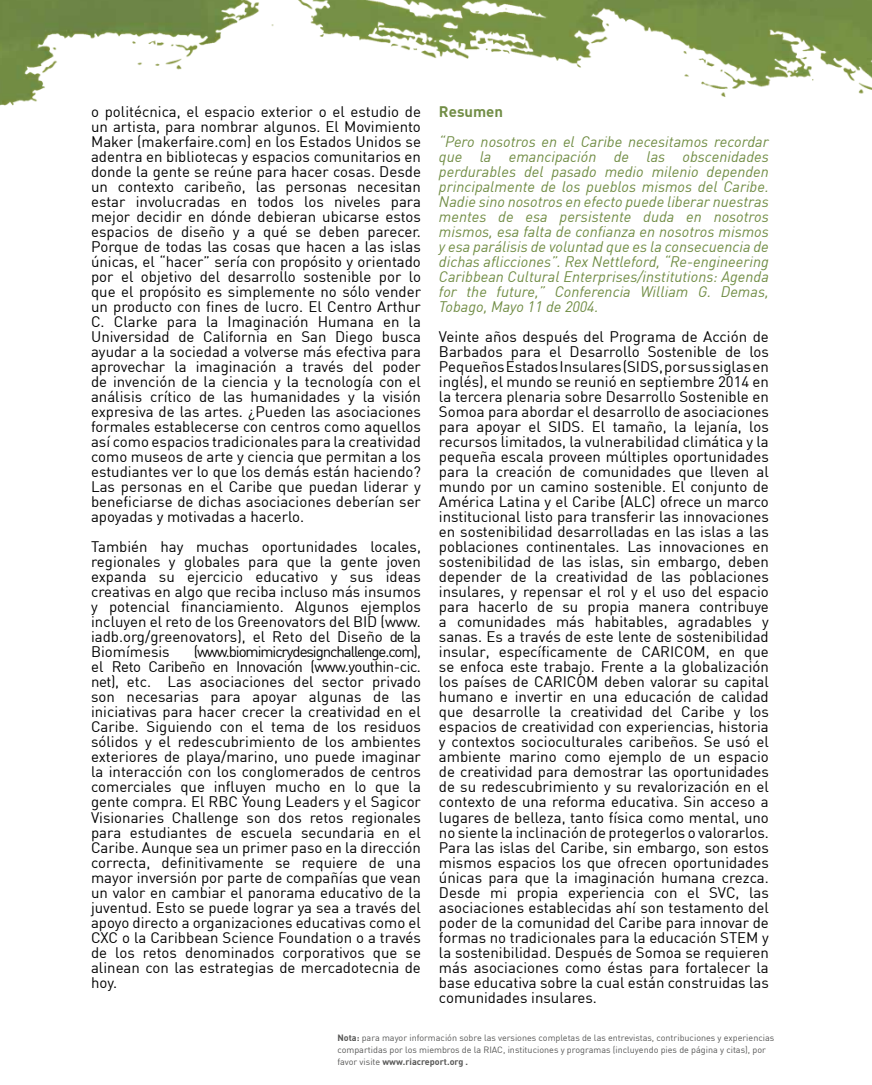
<style>
.page{position:relative;width:872px;height:1085px;background:#fff}
.page>*{position:absolute;margin:0;border:0;box-sizing:border-box;transform-origin:0 0}
.t1{font:15px/15px "DIN";color:#000;text-align:justify}
.t2{font:italic 15px/15px "DIN";color:#718d45;text-align:justify}
.t3{font:700 15px "DIN";color:#718d45}
.t4{font:9px/12px "DIN";color:#575756}
.s1{font-weight:700}
</style>
<div class="page">
<img style="left:0;top:0;width:872px;height:106px">
<p class="t1" style="left:91px;top:104px;width:331px">o politécnica, el espacio exterior o el estudio de un artista, para nombrar algunos. El Movimiento Maker (makerfaire.com) en los Estados Unidos se adentra en bibliotecas y espacios comunitarios en donde la gente se reúne para hacer cosas. Desde un contexto caribeño, las personas necesitan estar involucradas en todos los niveles para mejor decidir en dónde debieran ubicarse estos espacios de diseño y a qué se deben parecer.<br>Porque de todas las cosas que hacen a las islas únicas, el “hacer” sería con propósito y orientado por el objetivo del desarrollo sostenible por lo que el propósito es simplemente no sólo vender un producto con fines de lucro. El Centro Arthur C. Clarke para la Imaginación Humana en la Universidad de California en San Diego busca ayudar a la sociedad a volverse más efectiva para aprovechar la imaginación a través del poder de invención de la ciencia y la tecnología con el análisis crítico de las humanidades y la visión expresiva de las artes. ¿Pueden las asociaciones formales establecerse con centros como aquellos así como espacios tradicionales para la creatividad como museos de arte y ciencia que permitan a los estudiantes ver lo que los demás están haciendo?<br>Las personas en el Caribe que puedan liderar y beneficiarse de dichas asociaciones deberían ser apoyadas y motivadas a hacerlo.</p>
<p class="t1" style="left:91px;top:539px;width:331px">También hay muchas oportunidades locales, regionales y globales para que la gente joven expanda su ejercicio educativo y sus ideas creativas en algo que reciba incluso más insumos y potencial financiamiento. Algunos ejemplos incluyen el reto de los Greenovators del BID (www. iadb.org/greenovators), el Reto del Diseño de la Biomímesis</p>
<p class="t3" style="left:439px;top:102px;width:66px">Resumen</p>
<p class="t2" style="left:439px;top:134px;width:331px">“Pero nosotros en el Caribe necesitamos recordar que la emancipación de las obscenidades perdurables del pasado medio milenio dependen principalmente de los pueblos mismos del Caribe.<br>Nadie sino nosotros en efecto puede liberar nuestras mentes de esa persistente duda en nosotros mismos, esa falta de confianza en nosotros mismos y esa parálisis de voluntad que es la consecuencia de dichas aflicciones”. Rex Nettleford, “Re-engineering Caribbean Cultural Enterprises/institutions: Agenda for the future,” Conferencia William G. Demas, Tobago, Mayo 11 de 2004.</p>
<p class="t1" style="left:439px;top:329px;width:331px">Veinte años después del Programa de Acción de Barbados para el Desarrollo Sostenible de los Pequeños Estados Insulares (SIDS, por sus siglas en inglés), el mundo se reunió en septiembre 2014 en la tercera plenaria sobre Desarrollo Sostenible en Somoa para abordar el desarrollo de asociaciones para apoyar el SIDS. El tamaño, la lejanía, los recursos limitados, la vulnerabilidad climática y la pequeña escala proveen múltiples oportunidades para la creación de comunidades que lleven al mundo por un camino sostenible. El conjunto de América Latina y el Caribe (ALC) ofrece un marco institucional listo para transferir las innovaciones en sostenibilidad desarrolladas en las islas a las poblaciones continentales. Las innovaciones en sostenibilidad de las islas, sin embargo, deben depender de la creatividad de las poblaciones insulares, y repensar el rol y el uso del espacio para hacerlo de su propia manera contribuye a comunidades más habitables, agradables y sanas. Es a través de este lente de sostenibilidad insular, específicamente de CARICOM, en que se enfoca este trabajo. Frente a la globalización los países de CARICOM deben valorar su capital humano e invertir en una educación de calidad que desarrolle la creatividad del Caribe y los espacios de creatividad con experiencias, historia y contextos socioculturales caribeños. Se usó el ambiente marino como ejemplo de un espacio de creatividad para demostrar las oportunidades de su redescubrimiento y su revalorización en el contexto de una reforma educativa. Sin acceso a lugares de belleza, tanto física como mental, uno no siente la inclinación de protegerlos o valorarlos.<br>Para las islas del Caribe, sin embargo, son estos mismos espacios los que ofrecen oportunidades únicas para que la imaginación humana crezca.<br>Desde mi propia experiencia con el SVC, las asociaciones establecidas ahí son testamento del poder de la comunidad del Caribe para innovar de formas no tradicionales para la educación STEM y la sostenibilidad. Después de Somoa se requieren más asociaciones como éstas para fortalecer la base educativa sobre la cual están construidas las comunidades insulares.</p>
<p class="t4" style="left:337px;top:1031px;width:438px"><span class="s1">Nota:</span> para mayor información sobre las versiones completas de las entrevistas, contribuciones y experiencias compartidas por los miembros de la RIAC, instituciones y programas (incluyendo pies de página y citas), por favor visite <span class="s1">www.riacreport.org .</span></p>
<p class="t1" style="left:91px;top:644px;width:331px;text-indent:103px">(www.biomimicrydesignchallenge.com), el Reto Caribeño en Innovación (www.youthin-cic. net), etc. Las asociaciones del sector privado son necesarias para apoyar algunas de las iniciativas para hacer crecer la creatividad en el Caribe. Siguiendo con el tema de los residuos sólidos y el redescubrimiento de los ambientes exteriores de playa/marino, uno puede imaginar la interacción con los conglomerados de centros comerciales que influyen mucho en lo que la gente compra. El RBC Young Leaders y el Sagicor Visionaries Challenge son dos retos regionales para estudiantes de escuela secundaria en el Caribe. Aunque sea un primer paso en la dirección correcta, definitivamente se requiere de una mayor inversión por parte de compañías que vean un valor en cambiar el panorama educativo de la juventud. Esto se puede lograr ya sea a través del apoyo directo a organizaciones educativas como el CXC o la Caribbean Science Foundation o a través de los retos denominados corporativos que se alinean con las estrategias de mercadotecnia de hoy.</p>
</div>
